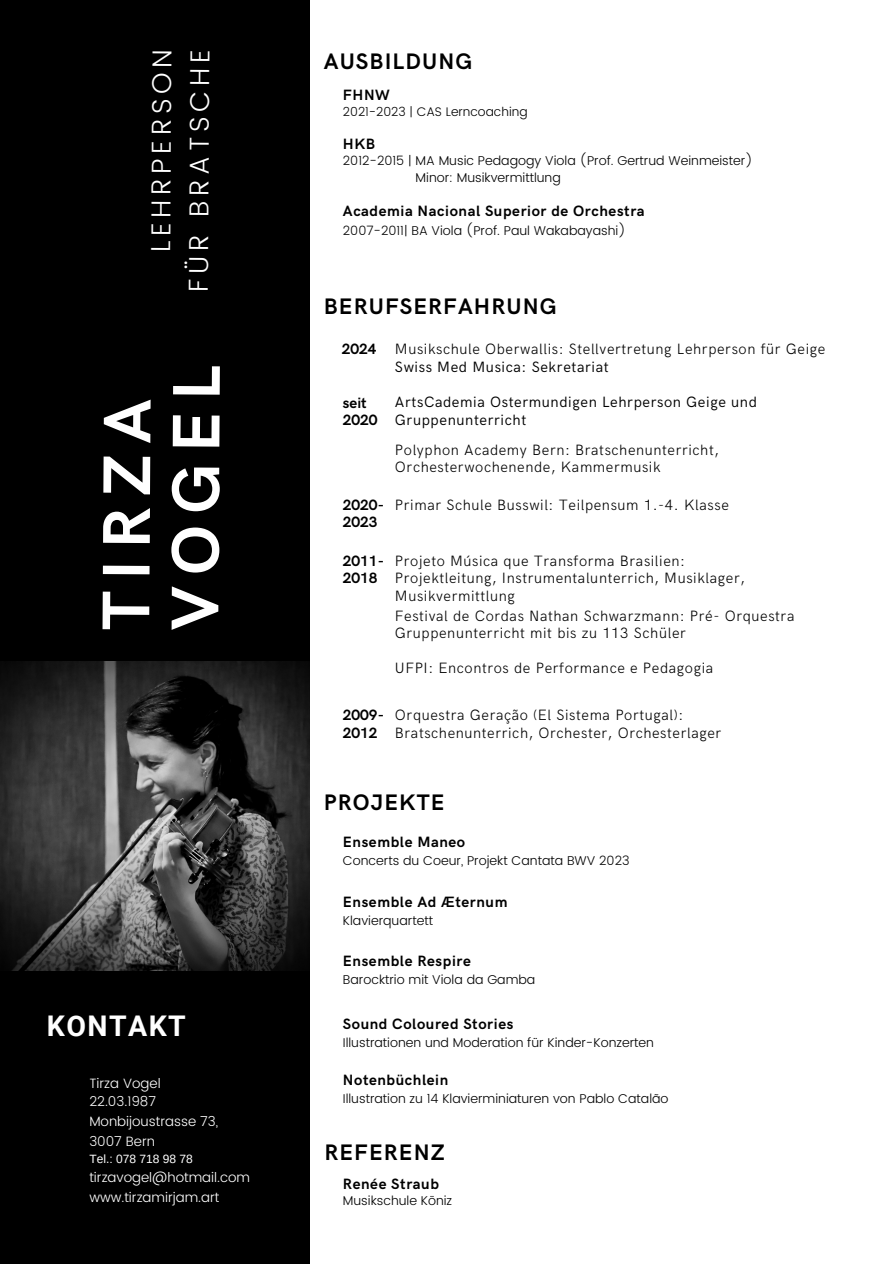
<style>
.page{position:relative;width:894px;height:1264px;background:#fff}
.page>*{position:absolute;margin:0;border:0;box-sizing:border-box;transform-origin:0 0}
.t1{font:700 67.5px/69.3px "HK Grotesk";letter-spacing:.155em;color:#fff}
.t2{font:700 28.5px "Roboto";letter-spacing:.05em;color:#fff}
.t3{font:300 27.3px/37.8px "Poppins";letter-spacing:.165em;color:#fff;text-align:right}
.t4{font:700 22.5px "HK Grotesk";letter-spacing:.05em;color:#000}
.t5{font:300 15px/17.5px "HK Grotesk";letter-spacing:.04em;color:#000}
.t6{font:700 15px "HK Grotesk";letter-spacing:.04em;color:#000}
.t7{font:15px/17.5px "HK Grotesk";letter-spacing:.04em;color:#000}
.t8{font:700 15px/17.5px "HK Grotesk";color:#000}
.t9{font:300 13.5px "Poppins";color:#fff}
.t10{font:300 12.75px "Poppins";color:#000}
.t11{font:300 12.45px "Poppins";color:#000}
.t12{font:12px "Arimo";color:#fff}
</style>
<div class="page">
<div style="left:0;top:0;width:310px;height:1263px;background:#000"></div>
<img style="left:0;top:661px;width:309px;height:309px">
<p class="t3" style="left:142px;top:292px;width:244px;rotate:-90deg">LEHRPERSON<br>FÜR BRATSCHE</p>
<p class="t1" style="left:95px;top:630px;width:267px;rotate:-90deg">TIRZA<br>VOGEL</p>
<h3 class="t2" style="left:47px;top:1009px;width:140px">KONTAKT</h3>
<p class="t9" style="left:89px;top:1075px;width:73px">Tirza Vogel</p>
<h2 class="t9" style="left:89px;top:1093px;width:68px">22.03.1987</h2>
<p class="t9" style="left:89px;top:1113px;width:130px">Monbijoustrasse 73,</p>
<p class="t9" style="left:89px;top:1133px;width:67px">3007 Bern</p>
<p class="t12" style="left:89px;top:1152px;width:105px">Tel.: 078 718 98 78</p>
<p class="t9" style="left:89px;top:1169px;width:162px">tirzavogel@hotmail.com</p>
<p class="t9" style="left:89px;top:1188px;width:132px">www.tirzamirjam.art</p>
<h6 class="t4" style="left:324px;top:49px;width:150px">AUSBILDUNG</h6>
<p class="t6" style="left:343px;top:87px;width:49px">FHNW</p>
<p class="t11" style="left:343px;top:105px;width:186px">2021-2023 | CAS Lerncoaching</p>
<h6 class="t6" style="left:343px;top:135px;width:34px">HKB</h6>
<p class="t10" style="left:343px;top:153px;width:411px">2012-2015 | MA Music Pedagogy Viola (Prof. Gertrud Weinmeister)</p>
<h6 class="t10" style="left:415px;top:170px;width:147px">Minor: Musikvermittlung</h6>
<p class="t6" style="left:343px;top:203px;width:303px">Academia Nacional Superior de Orchestra</p>
<h4 class="t10" style="left:343px;top:223px;width:284px">2007-2011| BA Viola (Prof. Paul Wakabayashi)</h4>
<h4 class="t4" style="left:324px;top:293px;width:234px">BERUFSERFAHRUNG</h4>
<p class="t6" style="left:342px;top:340px;width:36px">2024</p>
<p class="t5" style="left:395px;top:340px;width:432px">Musikschule Oberwallis: Stellvertretung Lehrperson für Geige</p>
<p class="t7" style="left:395px;top:359px;width:215px">Swiss Med Musica: Sekretariat</p>
<p class="t8" style="left:343px;top:394px;width:36px">seit<br>2020</p>
<h5 class="t7" style="left:395px;top:394px;width:363px">ArtsCademia Ostermundigen Lehrperson Geige und<br>Gruppenunterricht</h5>
<h5 class="t8" style="left:343px;top:496px;width:43px">2020-<br>2023</h5>
<p class="t5" style="left:395px;top:441px;width:325px">Polyphon Academy Bern: Bratschenunterricht,<br>Orchesterwochenende, Kammermusik</p>
<p class="t5" style="left:395px;top:496px;width:335px">Primar Schule Busswil: Teilpensum 1.-4. Klasse</p>
<p class="t8" style="left:343px;top:552px;width:43px">2011-<br>2018</p>
<h6 class="t5" style="left:395px;top:552px;width:351px">Projeto Música que Transforma Brasilien:<br>Projektleitung, Instrumentalunterrich, Musiklager,<br>Musikvermittlung</h6>
<h6 class="t5" style="left:395px;top:607px;width:401px">Festival de Cordas Nathan Schwarzmann: Pré- Orquestra<br>Gruppenunterricht mit bis zu 113 Schüler</h6>
<p class="t5" style="left:395px;top:660px;width:320px">UFPI: Encontros de Performance e Pedagogia</p>
<p class="t8" style="left:343px;top:706px;width:43px">2009-<br>2012</p>
<p class="t5" style="left:395px;top:706px;width:328px">Orquestra Geração (El Sistema Portugal):<br>Bratschenunterrich, Orchester, Orchesterlager</p>
<p class="t4" style="left:324px;top:789px;width:122px">PROJEKTE</p>
<h4 class="t6" style="left:343px;top:833px;width:124px">Ensemble Maneo</h4>
<h6 class="t10" style="left:343px;top:853px;width:288px">Concerts du Coeur, Projekt Cantata BWV 2023</h6>
<h6 class="t6" style="left:343px;top:893px;width:166px">Ensemble Ad Æternum</h6>
<h4 class="t10" style="left:343px;top:913px;width:92px">Klavierquartett</h4>
<p class="t6" style="left:343px;top:952px;width:129px">Ensemble Respire</p>
<p class="t10" style="left:343px;top:971px;width:194px">Barocktrio mit Viola da Gamba</p>
<p class="t6" style="left:343px;top:1015px;width:172px">Sound Coloured Stories</p>
<h6 class="t10" style="left:343px;top:1034px;width:312px">Illustrationen und Moderation für Kinder-Konzerten</h6>
<p class="t6" style="left:343px;top:1071px;width:107px">Notenbüchlein</p>
<p class="t10" style="left:343px;top:1091px;width:327px">Illustration zu 14 Klavierminiaturen von Pablo Catalão</p>
<h3 class="t4" style="left:324px;top:1140px;width:122px">REFERENZ</h3>
<p class="t10" style="left:343px;top:1193px;width:111px">Musikschule Köniz</p>
<p class="t6" style="left:343px;top:1175px;width:98px">Renée Straub</p>
</div>
